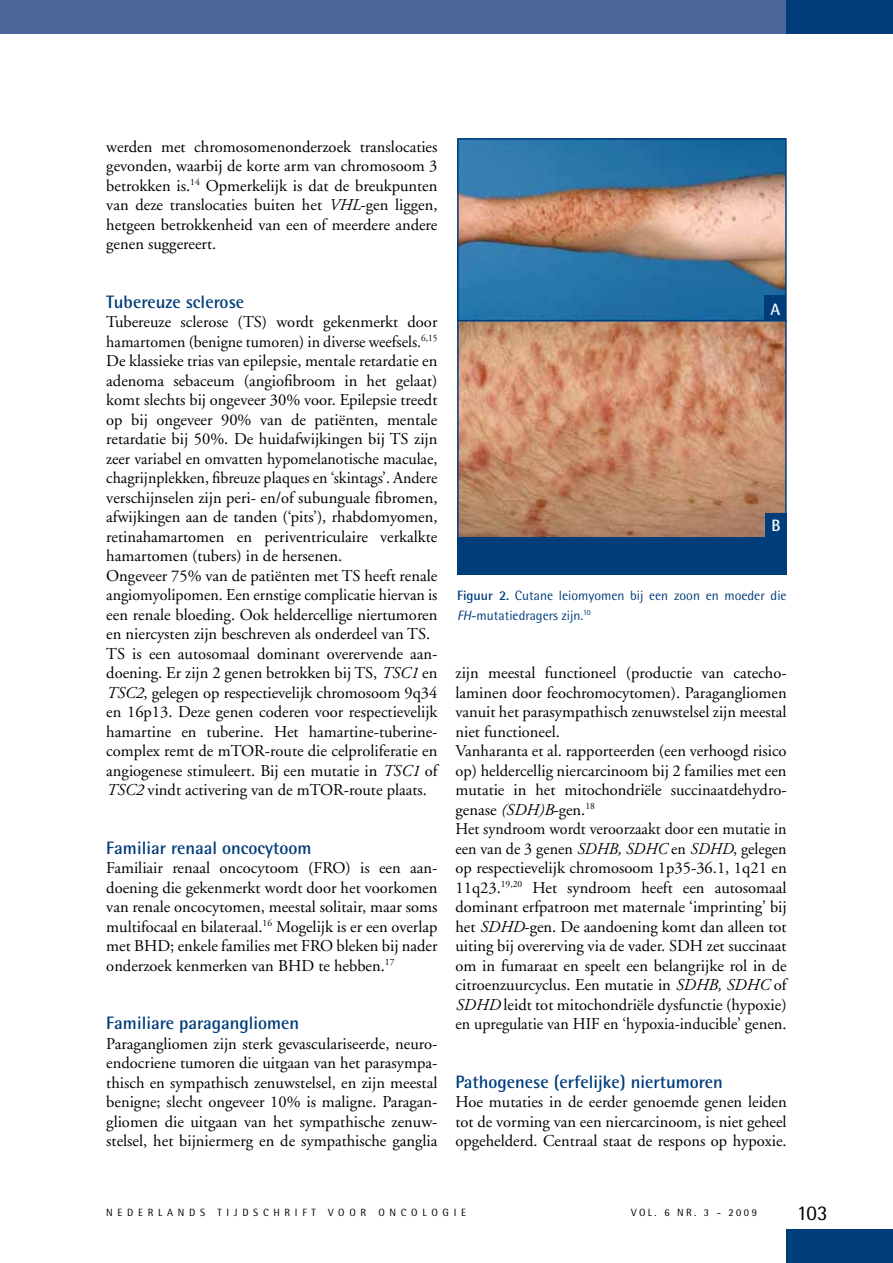
<style>
.page{position:relative;width:893px;height:1263px;background:#fff}
.page>*{position:absolute;margin:0;border:0;box-sizing:border-box;transform-origin:0 0}
.t1{font:21px "Rotis Semi Sans";color:#000}
.t2{font:700 18px "Rotis Semi Sans";color:#003d7b}
.t3{font:16.5px/19.5px "Adobe Garamond";color:#000;text-align:justify}
.t4{font:700 16.5px "Rotis Semi Sans";color:#fff}
.t5{font:13.5px/19.5px "Rotis Semi Sans";color:#003d7b}
.t6{font:10.5px "Rotis Semi Sans";letter-spacing:.45em;color:#000}
.t7{font:10.5px "Rotis Semi Sans";letter-spacing:.23em;color:#000}
.s1{font-style:italic}
.s2{font-weight:700}
</style>
<div class="page">
<div style="left:0;top:0;width:893px;height:34px;background:#4c669b"></div>
<div style="left:787px;top:0;width:106px;height:34px;background:#003d7b"></div>
<div style="left:787px;top:1229px;width:106px;height:34px;background:#003d7b"></div>
<img style="left:460px;top:141px;width:324px;height:396px">
<div style="left:457px;top:138px;width:330px;height:418px;border:2px solid #003d7b"></div>
<div style="left:457px;top:537px;width:330px;height:37px;background:#003d7b"></div>
<div style="left:765px;top:513px;width:22px;height:26px;background:#003d7b"></div>
<hr style="left:457px;top:320px;width:330px;height:1px;background:#003d7b">
<div style="left:765px;top:295px;width:21px;height:26px;background:#003d7b"></div>
<p class="t3" style="left:106px;top:137px;width:333px">werden met chromosomenonderzoek translocaties gevonden, waarbij de korte arm van chromosoom 3 betrokken is.<sup>14</sup> Opmerkelijk is dat de breukpunten van deze translocaties buiten het <span class="s1">VHL</span>-gen liggen, hetgeen betrokkenheid van een of meerdere andere genen suggereert.</p>
<p class="t2" style="left:106px;top:290px;width:139px">Tubereuze sclerose</p>
<p class="t3" style="left:106px;top:312px;width:333px;text-align:left">Tubereuze sclerose (TS) wordt gekenmerkt door hamartomen (benigne tumoren) in diverse weefsels.<sup>6,15<br></sup>De klassieke trias van epilepsie, mentale retardatie en adenoma sebaceum (angiofibroom in het gelaat) komt slechts bij ongeveer 30% voor. Epilepsie treedt op bij ongeveer 90% van de patiënten, mentale retardatie bij 50%. De huidafwijkingen bij TS zijn zeer variabel en omvatten hypomelanotische maculae, chagrijnplekken, fibreuze plaques en ‘skintags’. Andere verschijnselen zijn peri- en/of subunguale fibromen, afwijkingen aan de tanden (‘pits’), rhabdomyomen, retinahamartomen en periventriculaire verkalkte hamartomen (tubers) in de hersenen.<br>Ongeveer 75% van de patiënten met TS heeft renale angiomyolipomen. Een ernstige complicatie hiervan is een renale bloeding. Ook heldercellige niertumoren en niercysten zijn beschreven als onderdeel van TS.<br>TS is een autosomaal dominant overervende aan&shy;doening. Er zijn 2 genen betrokken bij TS, <span class="s1">TSC1</span> en <span class="s1">TSC2</span>, gelegen op respectievelijk chromosoom 9q34 en 16p13. Deze genen coderen voor respectievelijk hamartine en tuberine. Het hamartine-tuberine&shy;complex remt de mTOR-route die celproliferatie en angiogenese stimuleert. Bij een mutatie in <span class="s1">TSC1</span> of <span class="s1">TSC2</span> vindt activering van de mTOR-route plaats.</p>
<p class="t2" style="left:106px;top:836px;width:207px">Familiar renaal oncocytoom</p>
<p class="t3" style="left:106px;top:858px;width:333px">Familiair renaal oncocytoom (FRO) is een aan&shy;doening die gekenmerkt wordt door het voorkomen van renale oncocytomen, meestal solitair, maar soms multifocaal en bilateraal.<sup>16</sup> Mogelijk is er een overlap met BHD; enkele families met FRO bleken bij nader onderzoek kenmerken van BHD te hebben.<sup>17</sup></p>
<p class="t2" style="left:106px;top:1012px;width:194px">Familiare paragangliomen</p>
<p class="t3" style="left:106px;top:1034px;width:333px">Paragangliomen zijn sterk gevasculariseerde, neuro&shy;endocriene tumoren die uitgaan van het parasympa&shy;thisch en sympathisch zenuwstelsel, en zijn meestal benigne; slecht ongeveer 10% is maligne. Paragan&shy;gliomen die uitgaan van het sympathische zenuw&shy;stelsel, het bijniermerg en de sympathische ganglia</p>
<p class="t4" style="left:770px;top:299px;width:11px">A</p>
<p class="t4" style="left:771px;top:516px;width:11px">B</p>
<p class="t5" style="left:457px;top:586px;width:331px"><span class="s2">Figuur 2.</span> Cutane leiomyomen bij een zoon en moeder die<br><span class="s1">FH</span>-mutatiedragers zijn.<sup>10</sup></p>
<p class="t3" style="left:455px;top:663px;width:333px;text-align:left">zijn meestal functioneel (productie van catecho&shy;laminen door feochromocytomen). Paragangliomen vanuit het parasympathisch zenuwstelsel zijn meestal niet functioneel.<br>Vanharanta et al. rapporteerden (een verhoogd risico op) heldercellig niercarcinoom bij 2 families met een mutatie in het mitochondriële succinaatdehydro&shy;genase <span class="s1">(SDH)B</span>-gen.<sup>18<br></sup>Het syndroom wordt veroorzaakt door een mutatie in een van de 3 genen <span class="s1">SDHB, SDHC</span> en <span class="s1">SDHD</span>, gelegen op respectievelijk chromosoom 1p35-36.1, 1q21 en 11q23.<sup>19,20</sup> Het syndroom heeft een autosomaal dominant erfpatroon met maternale ‘imprinting’ bij het <span class="s1">SDHD</span>-gen. De aandoening komt dan alleen tot uiting bij overerving via de vader. SDH zet succinaat om in fumaraat en speelt een belangrijke rol in de citroenzuurcyclus. Een mutatie in <span class="s1">SDHB, SDHC</span> of <span class="s1">SDHD</span> leidt tot mitochondriële dysfunctie (hypoxie) en upregulatie van HIF en ‘hypoxia-inducible’ genen.</p>
<p class="t2" style="left:455px;top:1070px;width:269px">Pathogenese (erfelijke) niertumoren</p>
<p class="t3" style="left:455px;top:1092px;width:333px">Hoe mutaties in de eerder genoemde genen leiden tot de vorming van een niercarcinoom, is niet geheel opgehelderd. Centraal staat de respons op hypoxie.</p>
<p class="t6" style="left:106px;top:1206px;width:361px">NEDERLANDS TIJDSCHRIFT VOOR ONCOLOGIE</p>
<p class="t7" style="left:631px;top:1206px;width:127px">VOL. 6 NR. 3 - 2009</p>
<p class="t1" style="left:797px;top:1200px;width:32px">103</p>
</div>
